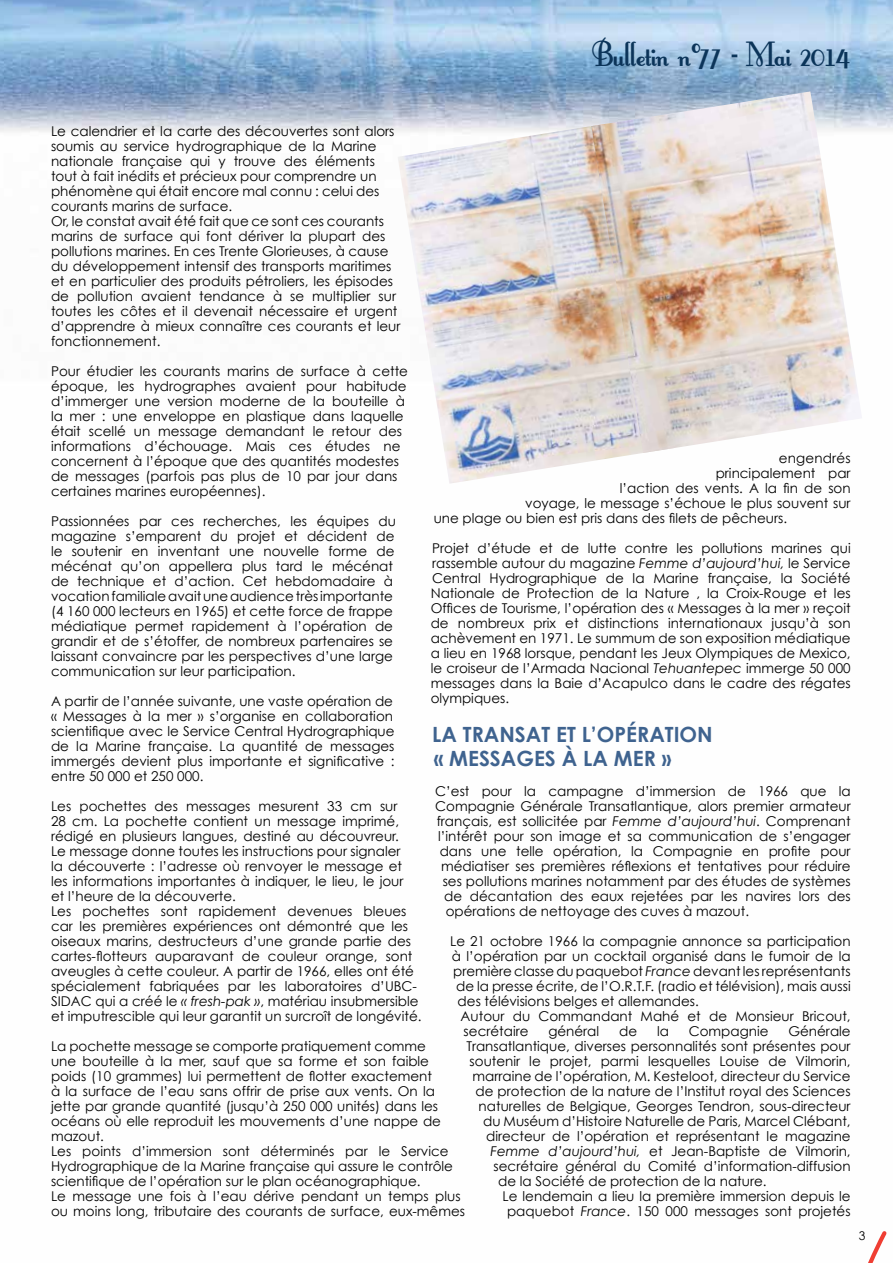
<style>
.page{position:relative;width:893px;height:1263px;background:#fff}
.page>*{position:absolute;margin:0;border:0;box-sizing:border-box;transform-origin:0 0}
.t1{font:42px "Fontleroy Brown";color:#0b3459}
.t2{font:700 21px/24px "Century Gothic";color:#3f638f}
.t3{font:13.5px/15px "Century Gothic";color:#000}
.t4{font:12px "Century Gothic";color:#000}
.s1{font-style:italic}
</style>
<div class="page">
<img style="left:0;top:0;width:893px;height:132px">
<img style="left:398px;top:121px;width:243px;height:363px">
<img style="left:591px;top:91px;width:271px;height:362px">
<svg style="left:868px;top:1231px;width:19px;height:32px"></svg>
<h1 class="t1" style="left:592px;top:35px;width:260px">Bulletin nº77 - Mai 2014</h1>
<p class="t3" style="left:51px;top:123px;width:351px">Le calendrier et la carte des découvertes sont alors soumis au service hydrographique de la Marine nationale française qui y trouve des éléments tout à fait inédits et précieux pour comprendre un phénomène qui était encore mal connu : celui des courants marins de surface.<br>Or, le constat avait été fait que ce sont ces courants marins de surface qui font dériver la plupart des pollutions marines. En ces Trente Glorieuses, à cause du développement intensif des transports maritimes et en particulier des produits pétroliers, les épisodes de pollution avaient tendance à se multiplier sur toutes les côtes et il devenait nécessaire et urgent d’apprendre à mieux connaître ces courants et leur fonctionnement.</p>
<p class="t3" style="left:51px;top:363px;width:358px">Pour étudier les courants marins de surface à cette époque, les hydrographes avaient pour habitude d’immerger une version moderne de la bouteille à la mer : une enveloppe en plastique dans laquelle était scellé un message demandant le retour des informations d’échouage. Mais ces études ne concernent à l’époque que des quantités modestes de messages (parfois pas plus de 10 par jour dans certaines marines européennes).</p>
<p class="t3" style="left:51px;top:513px;width:346px">Passionnées par ces recherches, les équipes du magazine s’emparent du projet et décident de le soutenir en inventant une nouvelle forme de mécénat qu’on appellera plus tard le mécénat de technique et d’action. Cet hebdomadaire à vocation familiale avait une audience très importante (4 160 000 lecteurs en 1965) et cette force de frappe médiatique permet rapidement à l’opération de grandir et de s’étoffer, de nombreux partenaires se laissant convaincre par les perspectives d’une large communication sur leur participation.</p>
<p class="t3" style="left:51px;top:693px;width:345px;text-align:justify">A partir de l’année suivante, une vaste opération de « Messages à la mer » s’organise en collaboration scientifique avec le Service Central Hydrographique de la Marine française. La quantité de messages immergés devient plus importante et significative : entre 50 000 et 250 000.</p>
<p class="t3" style="left:51px;top:798px;width:372px">Les pochettes des messages mesurent 33 cm sur<br>28 cm. La pochette contient un message imprimé, rédigé en plusieurs langues, destiné au découvreur.<br>Le message donne toutes les instructions pour signaler<br>la découverte : l’adresse où renvoyer le message et les informations importantes à indiquer, le lieu, le jour<br>et l’heure de la découverte.<br>Les pochettes sont rapidement devenues bleues car les premières expériences ont démontré que les oiseaux marins, destructeurs d’une grande partie des cartes-flotteurs auparavant de couleur orange, sont aveugles à cette couleur. A partir de 1966, elles ont été spécialement fabriquées par les laboratoires d’UBC-SIDAC qui a créé le <span class="s1">« fresh-pak »</span>, matériau insubmersible et imputrescible qui leur garantit un surcroît de longévité.</p>
<p class="t3" style="left:51px;top:1038px;width:416px">La pochette message se comporte pratiquement comme<br>une bouteille à la mer, sauf que sa forme et son faible poids (10 grammes) lui permettent de flotter exactement<br>à la surface de l’eau sans offrir de prise aux vents. On la jette par grande quantité (jusqu’à 250 000 unités) dans les océans où elle reproduit les mouvements d’une nappe de mazout.<br>Les points d’immersion sont déterminés par le Service Hydrographique de la Marine française qui assure le contrôle scientifique de l’opération sur le plan océanographique.<br>Le message une fois à l’eau dérive pendant un temps plus ou moins long, tributaire des courants de surface, eux-mêmes</p>
<p class="t3" style="left:779px;top:450px;width:74px">engendrés</p>
<p class="t3" style="left:716px;top:465px;width:137px">principalement par</p>
<p class="t3" style="left:620px;top:480px;width:233px">l’action des vents. A la fin de son</p>
<p class="t3" style="left:525px;top:495px;width:327px">voyage, le message s’échoue le plus souvent sur</p>
<p class="t3" style="left:434px;top:510px;width:355px">une plage ou bien est pris dans des filets de pêcheurs.</p>
<p class="t3" style="left:431px;top:540px;width:422px;text-align:justify">Projet d’étude et de lutte contre les pollutions marines qui rassemble autour du magazine <span class="s1">Femme d’aujourd’hui,</span> le Service Central Hydrographique de la Marine française, la Société Nationale de Protection de la Nature , la Croix-Rouge et les Offices de Tourisme, l’opération des « Messages à la mer » reçoit de nombreux prix et distinctions internationaux jusqu’à son achèvement en 1971. Le summum de son exposition médiatique a lieu en 1968 lorsque, pendant les Jeux Olympiques de Mexico, le croiseur de l’Armada Nacional <span class="s1">Tehuantepec</span> immerge 50 000 messages dans la Baie d’Acapulco dans le cadre des régates olympiques.</p>
<h2 class="t2" style="left:432px;top:722px;width:282px">LA TRANSAT ET L’OPÉRATION « MESSAGES À LA MER »</h2>
<p class="t3" style="left:435px;top:783px;width:417px">C’est pour la campagne d’immersion de 1966 que la</p>
<p class="t3" style="left:435px;top:798px;width:417px">Compagnie Générale Transatlantique, alors premier armateur</p>
<p class="t3" style="left:437px;top:813px;width:415px">français, est sollicitée par <span class="s1">Femme d’aujourd’hui</span>. Comprenant</p>
<p class="t3" style="left:438px;top:828px;width:414px">l’intérêt pour son image et sa communication de s’engager</p>
<p class="t3" style="left:440px;top:843px;width:413px">dans une telle opération, la Compagnie en profite pour</p>
<p class="t3" style="left:441px;top:858px;width:411px">médiatiser ses premières réflexions et tentatives pour réduire</p>
<p class="t3" style="left:443px;top:873px;width:409px">ses pollutions marines notamment par des études de systèmes</p>
<p class="t3" style="left:444px;top:888px;width:408px">de décantation des eaux rejetées par les navires lors des</p>
<p class="t3" style="left:446px;top:903px;width:305px">opérations de nettoyage des cuves à mazout.</p>
<p class="t3" style="left:450px;top:933px;width:402px">Le 21 octobre 1966 la compagnie annonce sa participation</p>
<p class="t3" style="left:452px;top:948px;width:401px">à l’opération par un cocktail organisé dans le fumoir de la</p>
<p class="t3" style="left:453px;top:963px;width:399px">première classe du paquebot <span class="s1">France</span> devant les représentants</p>
<p class="t3" style="left:456px;top:978px;width:396px">de la presse écrite, de l’O.R.T.F. (radio et télévision), mais aussi</p>
<p class="t3" style="left:458px;top:993px;width:243px">des télévisions belges et allemandes.</p>
<p class="t3" style="left:461px;top:1008px;width:392px">Autour du Commandant Mahé et de Monsieur Bricout,</p>
<p class="t3" style="left:464px;top:1023px;width:66px">secrétaire</p>
<p class="t3" style="left:548px;top:1023px;width:52px">général</p>
<p class="t3" style="left:619px;top:1023px;width:20px">de</p>
<p class="t3" style="left:657px;top:1023px;width:13px">la</p>
<p class="t3" style="left:689px;top:1023px;width:81px">Compagnie</p>
<p class="t3" style="left:788px;top:1023px;width:64px">Générale</p>
<p class="t3" style="left:467px;top:1038px;width:386px">Transatlantique, diverses personnalités sont présentes pour</p>
<p class="t3" style="left:470px;top:1053px;width:382px">soutenir le projet, parmi lesquelles Louise de Vilmorin,</p>
<p class="t3" style="left:473px;top:1068px;width:379px">marraine de l’opération, M. Kesteloot, directeur du Service</p>
<p class="t3" style="left:476px;top:1083px;width:376px">de protection de la nature de l’Institut royal des Sciences</p>
<p class="t3" style="left:479px;top:1098px;width:374px">naturelles de Belgique, Georges Tendron, sous-directeur</p>
<p class="t3" style="left:483px;top:1113px;width:369px">du Muséum d’Histoire Naturelle de Paris, Marcel Clébant,</p>
<p class="t3" style="left:486px;top:1128px;width:366px">directeur de l’opération et représentant le magazine</p>
<p class="t3" style="left:491px;top:1143px;width:362px"><span class="s1">Femme d’aujourd’hui,</span> et Jean-Baptiste de Vilmorin,</p>
<p class="t3" style="left:494px;top:1158px;width:359px">secrétaire général du Comité d’information-diffusion</p>
<p class="t3" style="left:498px;top:1173px;width:270px">de la Société de protection de la nature.</p>
<p class="t3" style="left:503px;top:1188px;width:350px">Le lendemain a lieu la première immersion depuis le</p>
<p class="t3" style="left:507px;top:1203px;width:345px">paquebot <span class="s1">France</span>. 150 000 messages sont projetés</p>
<p class="t4" style="left:859px;top:1228px;width:8px">3</p>
</div>
